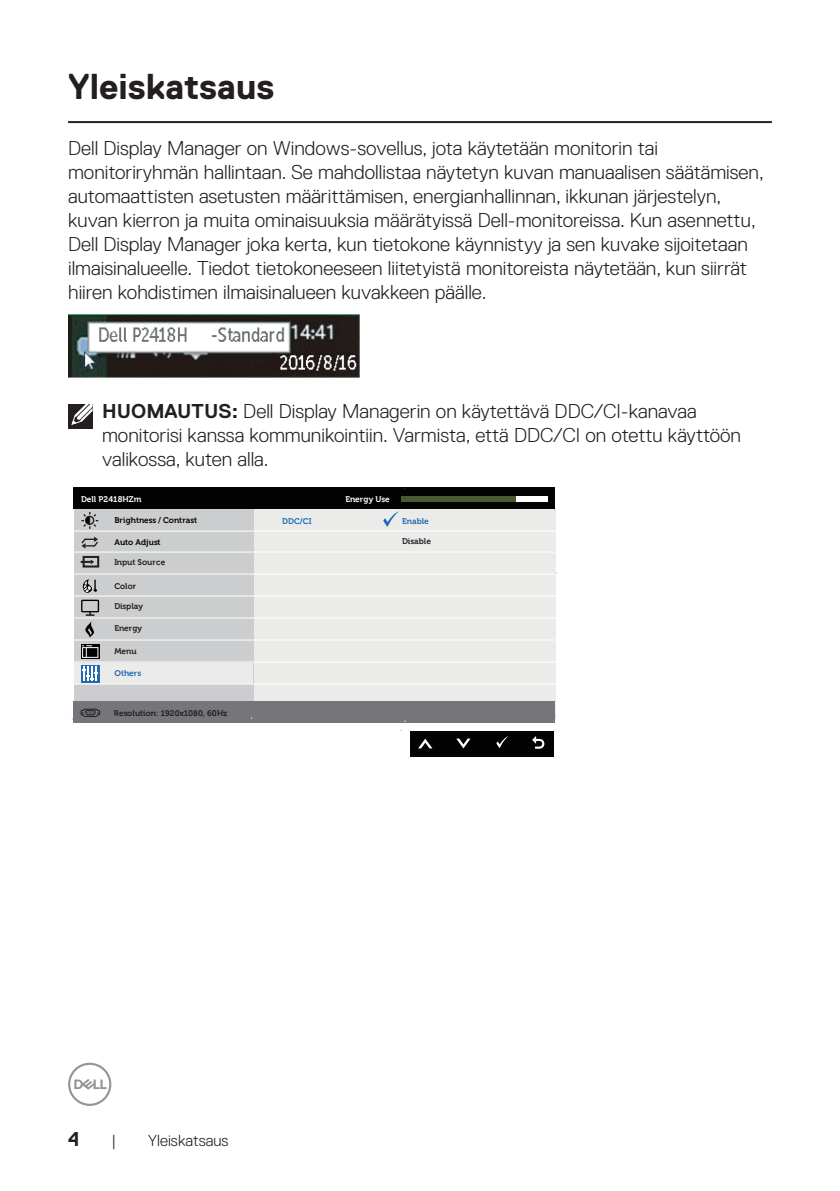
<style>
.page{position:relative;width:840px;height:1191px;background:#fff}
.page>*{position:absolute;margin:0;border:0;box-sizing:border-box;transform-origin:0 0}
.Head_1{font:700 36px "Dell Replica";color:#231f20}
.Paragraph{font:300 20px/24px "Dell Replica";color:#231f20}
.Note{font:300 20px/24px "Dell Replica";color:#231f20}
.pages{font:700 20px "Dell Replica";color:#231f20}
.pages-2{font:300 16px "Dell Replica";color:#231f20}
.t1{font:700 8.2px "Museo For Dell";color:#231f20}
.t2{font:700 8.2px "Museo For Dell";color:#030303}
.t3{font:700 8.2px "Museo For Dell";color:#fff}
.t4{font:700 8.2px "Museo For Dell";color:#1f6bb5}
.t5{font:700 8.2px "Museo For Dell";letter-spacing:.005em;color:#226ab4}
.s1{font-weight:700}
</style>
<div class="page">
<svg style="left:68px;top:1062px;width:43px;height:44px"></svg>
<hr style="left:68px;top:121px;width:703px;height:2px;background:#231f20">
<img style="left:68px;top:314px;width:291px;height:63px">
<div style="left:410px;top:731px;width:143px;height:25px;background:#030303"></div>
<svg style="left:418px;top:738px;width:14px;height:10px"></svg>
<svg style="left:456px;top:738px;width:14px;height:10px"></svg>
<svg style="left:532px;top:736px;width:12px;height:13px"></svg>
<svg style="left:496px;top:736px;width:12px;height:12px"></svg>
<div style="left:73px;top:487px;width:482px;height:21px;background:#030303"></div>
<div style="left:251px;top:509px;width:304px;height:209px;background:#ebebea"></div>
<div style="left:401px;top:496px;width:146px;height:5px;background:#fff"></div>
<div style="left:401px;top:496px;width:114px;height:5px;background:#465b31"></div>
<div style="left:74px;top:509px;width:179px;height:193px;background:#cccdce"></div>
<div style="left:74px;top:663px;width:178px;height:20px;background:#ebebea"></div>
<div style="left:81px;top:665px;width:18px;height:17px;background:#226ab4"></div>
<svg style="left:82px;top:666px;width:16px;height:15px"></svg>
<svg style="left:81px;top:644px;width:18px;height:15px"></svg>
<div style="left:82px;top:647px;width:16px;height:10px;border:1px solid #fff"></div>
<svg style="left:82px;top:645px;width:10px;height:12px"></svg>
<div style="left:81px;top:599px;width:18px;height:13px;border:1px solid #030303"></div>
<svg style="left:81px;top:536px;width:17px;height:12px"></svg>
<svg style="left:82px;top:579px;width:15px;height:14px"></svg>
<svg style="left:84px;top:612px;width:10px;height:25px"></svg>
<hr style="left:73px;top:573px;width:482px;height:1px;background:#fff">
<hr style="left:73px;top:551px;width:482px;height:1px;background:#fff">
<hr style="left:73px;top:595px;width:482px;height:1px;background:#fff">
<hr style="left:73px;top:530px;width:482px;height:1px;background:#fff">
<hr style="left:73px;top:617px;width:482px;height:1px;background:#fff">
<hr style="left:73px;top:639px;width:482px;height:1px;background:#fff">
<hr style="left:73px;top:661px;width:482px;height:1px;background:#fff">
<hr style="left:73px;top:683px;width:482px;height:1px;background:#fff">
<svg style="left:81px;top:512px;width:17px;height:17px"></svg>
<div style="left:73px;top:702px;width:482px;height:21px;background:#767579"></div>
<svg style="left:80px;top:708px;width:20px;height:9px"></svg>
<div style="left:83px;top:556px;width:16px;height:11px;border:2px solid #231f20"></div>
<svg style="left:81px;top:559px;width:13px;height:5px"></svg>
<svg style="left:383px;top:511px;width:15px;height:15px"></svg>
<div style="left:68px;top:404px;width:24px;height:24px;background:#231f20"></div>
<svg style="left:71px;top:404px;width:22px;height:22px"></svg>
<p class="Head_1" style="left:68px;top:66px;width:208px">Yleiskatsaus</p>
<p class="Paragraph" style="left:68px;top:136px;width:696px">Dell Display Manager on Windows-sovellus, jota käytetään monitorin tai monitoriryhmän hallintaan. Se mahdollistaa näytetyn kuvan manuaalisen säätämisen, automaattisten asetusten määrittämisen, energianhallinnan, ikkunan järjestelyn, kuvan kierron ja muita ominaisuuksia määrätyissä Dell-monitoreissa. Kun asennettu, Dell Display Manager joka kerta, kun tietokone käynnistyy ja sen kuvake sijoitetaan ilmaisinalueelle. Tiedot tietokoneeseen liitetyistä monitoreista näytetään, kun siirrät hiiren kohdistimen ilmaisinalueen kuvakkeen päälle.</p>
<p class="Note" style="left:102px;top:399px;width:640px"><span class="s1">HUOMAUTUS:</span> Dell Display Managerin on käytettävä DDC/CI-kanavaa monitorisi kanssa kommunikointiin. Varmista, että DDC/CI on otettu käyttöön valikossa, kuten alla.</p>
<p class="t3" style="left:81px;top:494px;width:62px">Dell P2418HZm</p>
<p class="t3" style="left:345px;top:494px;width:46px">Energy Use</p>
<p class="t2" style="left:114px;top:538px;width:48px">Auto Adjust</p>
<p class="t1" style="left:114px;top:582px;width:23px">Color</p>
<p class="t1" style="left:114px;top:602px;width:30px">Display</p>
<p class="t1" style="left:114px;top:623px;width:29px">Energy</p>
<p class="t1" style="left:114px;top:647px;width:24px">Menu</p>
<p class="t5" style="left:114px;top:669px;width:28px">Others</p>
<p class="t2" style="left:114px;top:516px;width:84px">Brightness / Contrast</p>
<p class="t4" style="left:282px;top:516px;width:31px">DDC/CI</p>
<p class="t4" style="left:402px;top:516px;width:28px">Enable</p>
<p class="t1" style="left:402px;top:537px;width:30px">Disable</p>
<p class="t1" style="left:114px;top:557px;width:52px">Input Source</p>
<p class="t1" style="left:114px;top:708px;width:115px">Resolution: 1920x1080, 60Hz</p>
<p class="pages" style="left:68px;top:1127px;width:13px">4</p>
<p class="pages-2" style="left:111px;top:1131px;width:6px">|</p>
<p class="pages-2" style="left:148px;top:1131px;width:82px">Yleiskatsaus</p>
</div>
